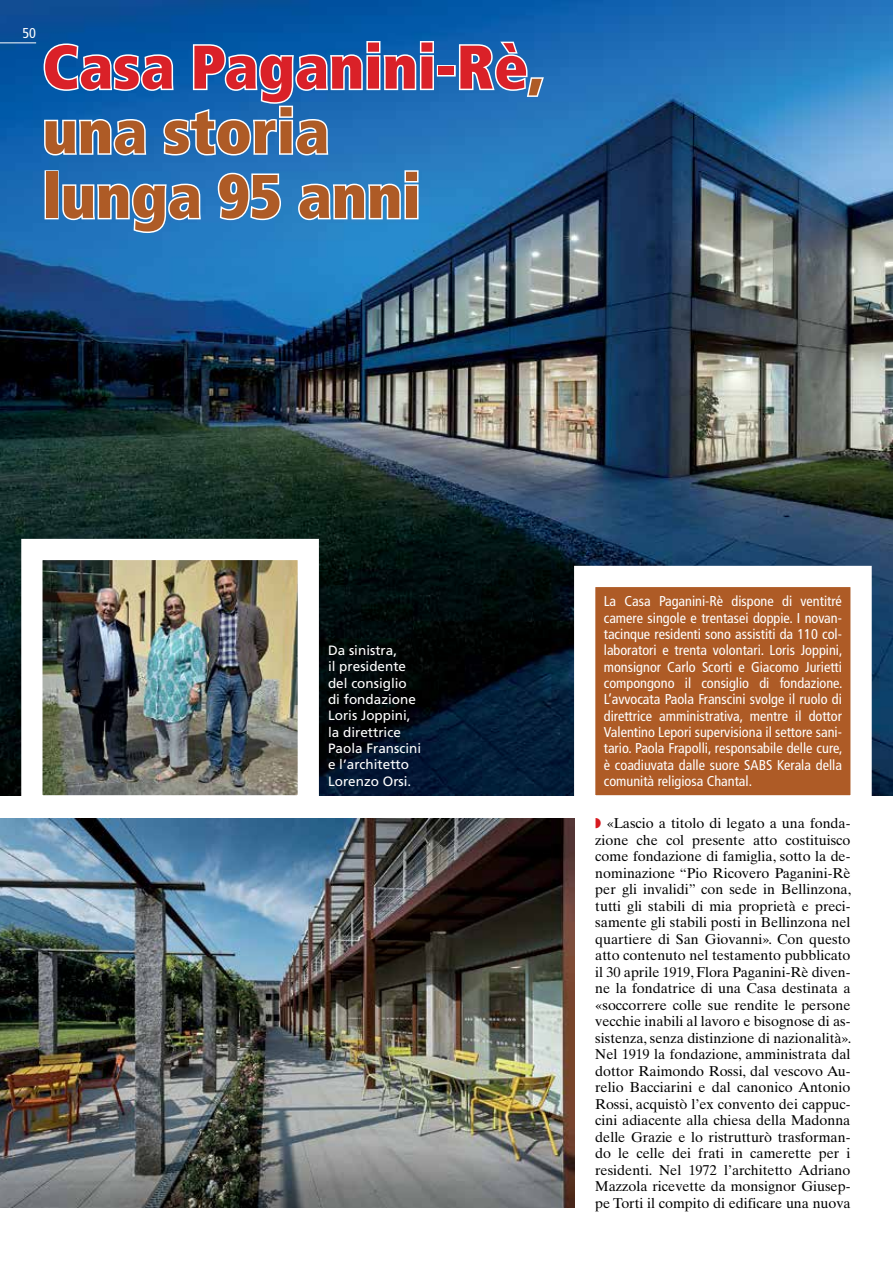
<style>
.page{position:relative;width:893px;height:1263px;background:#fff}
.page>*{position:absolute;margin:0;border:0;box-sizing:border-box;transform-origin:0 0}
.t1{font:900 condensed 61.5px/64.7px "Frutiger LT Std";color:#ae5b26}
.t2{font:14.25px/16.5px "Times Ten LT Std";color:#000;text-align:justify}
.t3{font:condensed 14.25px/16.4px "Frutiger LT Std";color:#fff;text-align:justify}
.t4{font:13.5px/16.4px "Frutiger LT Std";color:#fff}
.s1{color:#da2128}
.s2{color:#d71920}
</style>
<div class="page">
<img style="left:0;top:0;width:893px;height:795px">
<div style="left:437px;top:65px;width:19px;height:12px;border:3px solid #fff"></div>
<svg style="left:457px;top:40px;width:89px;height:59px"></svg>
<svg style="left:42px;top:40px;width:393px;height:117px"></svg>
<div style="left:45px;top:170px;width:14px;height:49px;border:3px solid #fff"></div>
<svg style="left:61px;top:182px;width:141px;height:53px"></svg>
<svg style="left:216px;top:171px;width:66px;height:51px"></svg>
<svg style="left:297px;top:169px;width:123px;height:53px"></svg>
<svg style="left:563px;top:555px;width:319px;height:272px"></svg>
<img style="left:11px;top:528px;width:319px;height:268px">
<img style="left:0;top:818px;width:574px;height:390px">
<hr style="left:0;top:42px;width:36px;height:1px;background:#fff">
<p class="t3" style="left:22px;top:25px;width:15px">50</p>
<h1 class="t1" style="left:43px;top:34px;width:502px"><span class="s1">Casa Paganini-Rè</span>, una storia<br>lunga 95 anni</h1>
<p class="t4" style="left:328px;top:642px;width:95px">Da sinistra,<br>il presidente del consiglio di fondazione<br>Loris Joppini, la direttrice<br>Paola Franscini e l’architetto<br>Lorenzo Orsi.</p>
<p class="t3" style="left:604px;top:593px;width:240px">La Casa Paganini-Rè dispone di ventitré camere singole e trentasei doppie. I novan&shy;tacinque residenti sono assistiti da 110 col&shy;laboratori e trenta volontari. Loris Joppini, monsignor Carlo Scorti e Giacomo Jurietti compongono il consiglio di fondazione.<br>L’avvocata Paola Franscini svolge il ruolo di direttrice amministrativa, mentre il dottor Valentino Lepori supervisiona il settore sani&shy;tario. Paola Frapolli, responsabile delle cure, è coadiuvata dalle suore SABS Kerala della comunità religiosa Chantal.</p>
<p class="t2" style="left:595px;top:815px;width:257px"><span class="s2">◗</span> «Lascio a titolo di legato a una fonda&shy;zione che col presente atto costituisco come fondazione di famiglia, sotto la de&shy;nominazione “Pio Ricovero Paganini-Rè per gli invalidi” con sede in Bellinzona, tutti gli stabili di mia proprietà e preci&shy;samente gli stabili posti in Bellinzona nel quartiere di San Giovanni». Con questo atto contenuto nel testamento pubblicato il 30 aprile 1919, Flora Paganini-Rè diven&shy;ne la fondatrice di una Casa destinata a «soccorrere colle sue rendite le persone vecchie inabili al lavoro e bisognose di as&shy;sistenza, senza distinzione di nazionalità».<br>Nel 1919 la fondazione, amministrata dal dottor Raimondo Rossi, dal vescovo Au&shy;relio Bacciarini e dal canonico Antonio Rossi, acquistò l’ex convento dei cappuc&shy;cini adiacente alla chiesa della Madonna delle Grazie e lo ristrutturò trasforman&shy;do le celle dei frati in camerette per i residenti. Nel 1972 l’architetto Adriano Mazzola ricevette da monsignor Giusep&shy;pe Torti il compito di edificare una nuova</p>
</div>
